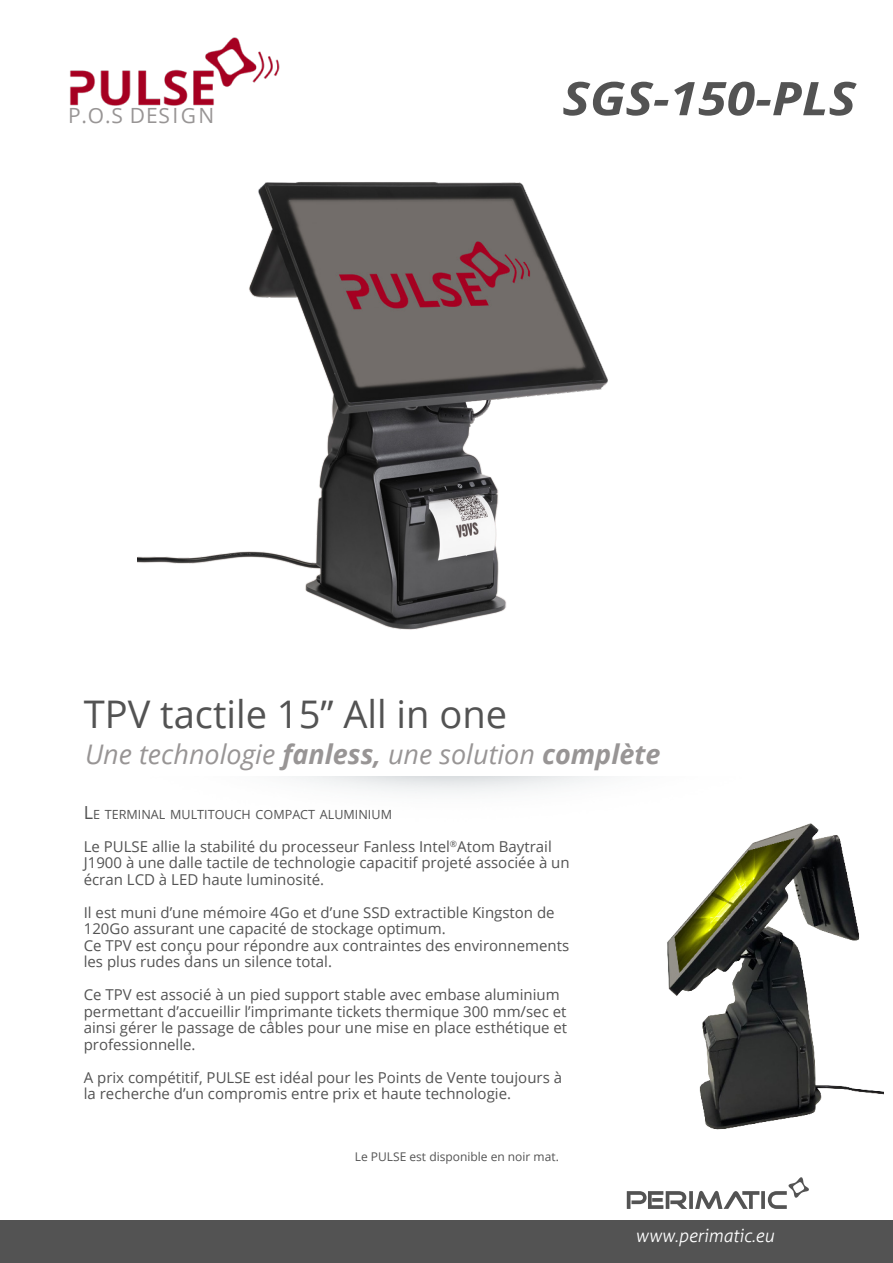
<style>
.page{position:relative;width:893px;height:1263px;background:#fff}
.page>*{position:absolute;margin:0;border:0;box-sizing:border-box;transform-origin:0 0}
.t1{font:italic 700 46.35px "Open Sans";color:#535353;scale:1.12 1}
.t2{font:38.1px "Open Sans";color:#535353}
.t3{font:italic 27px "Open Sans";color:#989595}
.t4{font:21px "Open Sans";letter-spacing:.12em;color:#989595}
.t5{font:italic 300 18px "Aller";color:#fff}
.t6{font:15px/16.5px "Open Sans";color:#535353}
.t7{font:12.6px "Open Sans";color:#535353}
.t8{font:12px "Open Sans";color:#535353}
.s1{font-weight:700}
.s2{font-size:18px}
</style>
<div class="page">
<div style="left:0;top:1220px;width:893px;height:43px;background:#535353"></div>
<svg style="left:627px;top:1177px;width:182px;height:32px"></svg>
<img style="left:70px;top:37px;width:209px;height:69px">
<img style="left:667px;top:823px;width:216px;height:307px">
<img style="left:137px;top:182px;width:471px;height:448px">
<p class="t4" style="left:68px;top:101px;width:148px">P.O.S DESIGN</p>
<p class="t1" style="left:562px;top:66px;width:264px">SGS-150-PLS</p>
<p class="t2" style="left:84px;top:688px;width:425px">TPV tactile 15’’ All in one</p>
<p class="t3" style="left:85px;top:736px;width:577px">Une technologie <span class="s1">fanless,</span> une solution <span class="s1">complète</span></p>
<p class="t7" style="left:84px;top:805px;width:310px"><span class="s2">L</span>E TERMINAL MULTITOUCH COMPACT ALUMINIUM</p>
<p class="t6" style="left:84px;top:837px;width:487px">Le PULSE allie la stabilité du processeur Fanless Intel<sup>®</sup>Atom Baytrail<br>J1900 à une dalle tactile de technologie capacitif projeté associée à un écran LCD à LED haute luminosité.</p>
<p class="t6" style="left:84px;top:903px;width:472px">Il est muni d’une mémoire 4Go et d’une SSD extractible Kingston de<br>120Go assurant une capacité de stockage optimum.</p>
<p class="t6" style="left:84px;top:936px;width:487px">Ce TPV est conçu pour répondre aux contraintes des environnements les plus rudes dans un silence total.</p>
<p class="t6" style="left:84px;top:986px;width:485px">Ce TPV est associé à un pied support stable avec embase aluminium permettant d’accueillir l’imprimante tickets thermique 300 mm/sec et ainsi gérer le passage de câbles pour une mise en place esthétique et professionnelle.</p>
<p class="t6" style="left:84px;top:1068px;width:480px">A prix compétitif, PULSE est idéal pour les Points de Vente toujours à la recherche d’un compromis entre prix et haute technologie.</p>
<p class="t8" style="left:355px;top:1148px;width:205px">Le PULSE est disponible en noir mat.</p>
<p class="t5" style="left:635px;top:1225px;width:140px">www.perimatic.eu</p>
</div>
